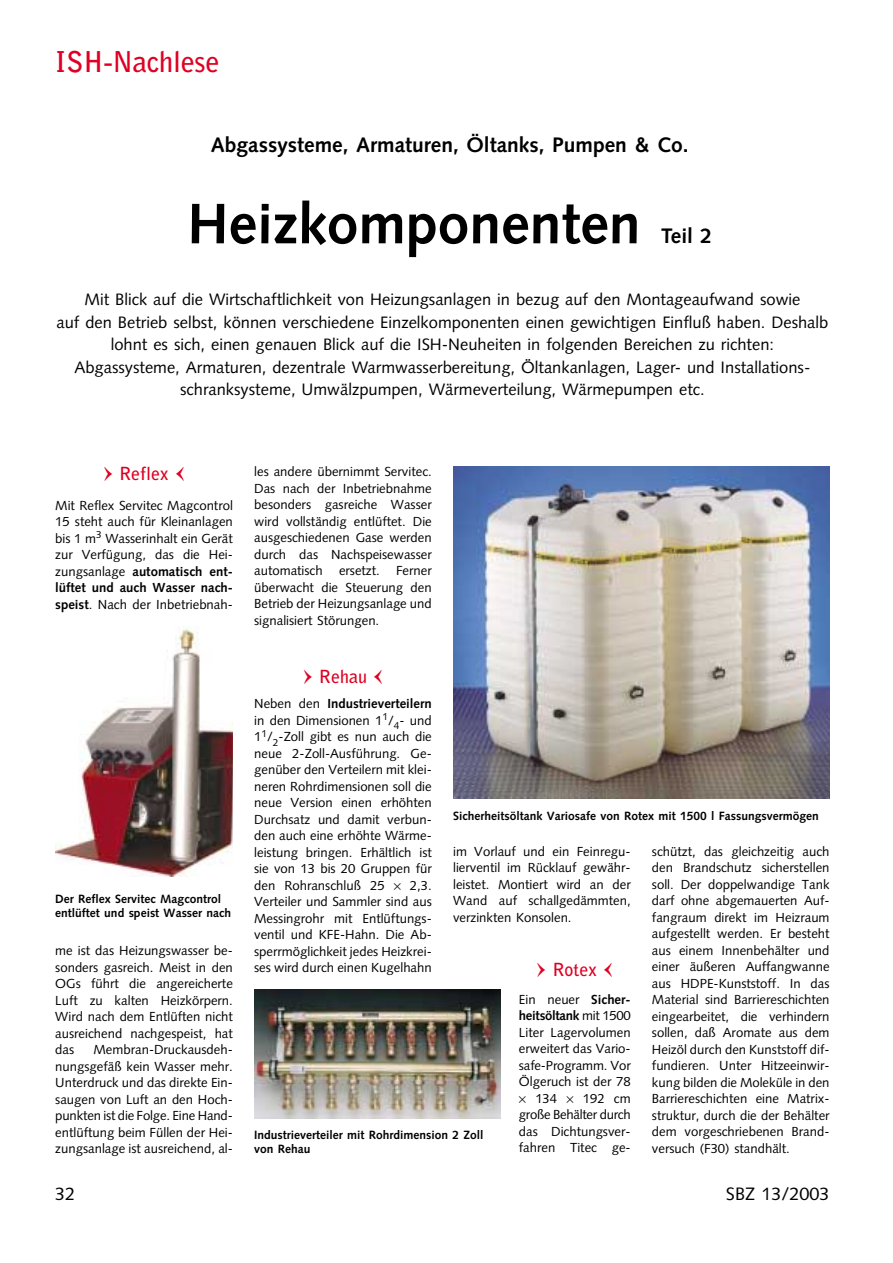
<style>
.page{position:relative;width:893px;height:1263px;background:#fff}
.page>*{position:absolute;margin:0;border:0;box-sizing:border-box;transform-origin:0 0}
.t1{font:700 57px "Syntax";color:#000}
.t2{font:700 28.5px "Bell Gothic";letter-spacing:-.01em;color:#df0023}
.t3{font:700 21px "Syntax";color:#000}
.t4{font:700 18px "Bell Gothic";color:#df0023}
.t5{font:18px "Syntax";color:#000}
.t6{font:16.5px/22.5px "Syntax";color:#000;text-align:center}
.t7{font:13.2px/16.5px "Syntax";color:#000;text-align:justify}
.t8{font:700 13.2px "Syntax";letter-spacing:-.02em;color:#000}
.t9{font:700 12px/13.5px "Syntax";color:#000}
.s1{font-weight:700}
.s2{font-weight:400}
</style>
<div class="page">
<img style="left:55px;top:628px;width:178px;height:249px">
<div style="left:254px;top:986px;width:247px;height:132px;background:linear-gradient(to right,#fff,#fff)"></div>
<img style="left:254px;top:990px;width:247px;height:128px">
<img style="left:453px;top:466px;width:376px;height:333px">
<h2 class="t2" style="left:55px;top:51px;width:166px">ISH-Nachlese</h2>
<h3 class="t3" style="left:211px;top:136px;width:479px">Abgassysteme, Armaturen, Öltanks, Pumpen &amp; Co.</h3>
<h1 class="t1" style="left:187px;top:201px;width:454px">Heizkomponenten</h1>
<h3 class="t3" style="left:661px;top:228px;width:53px">Teil 2</h3>
<p class="t6" style="left:56px;top:290px;width:773px">Mit Blick auf die Wirtschaftlichkeit von Heizungsanlagen in bezug auf den Montageaufwand sowie<br>auf den Betrieb selbst, können verschiedene Einzelkomponenten einen gewichtigen Einfluß haben. Deshalb lohnt es sich, einen genauen Blick auf die ISH-Neuheiten in folgenden Bereichen zu richten:<br>Abgassysteme, Armaturen, dezentrale Warmwasserbereitung, Öltankanlagen, Lager- und Installations&shy;schranksysteme, Umwälzpumpen, Wärmeverteilung, Wärmepumpen etc.</p>
<h3 class="t4" style="left:119px;top:467px;width:51px">Reflex</h3>
<p class="t7" style="left:55px;top:498px;width:179px">Mit Reflex Servitec Magcontrol 15 steht auch für Kleinanlagen bis 1 m<sup>3</sup> Wasserinhalt ein Gerät zur Verfügung, das die Hei&shy;zungsanlage <span class="s1">automatisch ent&shy;lüftet und auch Wasser nach&shy;speist</span>. Nach der Inbetriebnah-</p>
<p class="t9" style="left:55px;top:893px;width:177px">Der Reflex Servitec Magcontrol entlüftet und speist Wasser nach</p>
<p class="t7" style="left:55px;top:944px;width:179px">me ist das Heizungswasser be&shy;sonders gasreich. Meist in den OGs führt die angereicherte Luft zu kalten Heizkörpern.<br>Wird nach dem Entlüften nicht ausreichend nachgespeist, hat das</p>
<p class="t7" style="left:55px;top:1043px;width:179px;text-indent:38px">Membran-Druckausdeh&shy;nungsgefäß kein Wasser mehr.<br>Unterdruck und das direkte Ein&shy;saugen von Luft an den Hoch&shy;punkten ist die Folge. Eine Hand&shy;entlüftung beim Füllen der Hei&shy;zungsanlage ist ausreichend, al-</p>
<p class="t7" style="left:254px;top:465px;width:179px">les andere übernimmt Servitec.<br>Das nach der Inbetriebnahme besonders gasreiche Wasser wird vollständig entlüftet. Die ausgeschiedenen Gase werden durch das Nachspeisewasser automatisch ersetzt. Ferner überwacht die Steuerung den Betrieb der Heizungsanlage und signalisiert Störungen.</p>
<h3 class="t4" style="left:319px;top:670px;width:50px">Rehau</h3>
<p class="t7" style="left:254px;top:697px;width:179px">Neben den <span class="s1">Industrieverteilern </span>in den Dimensionen 1<sup>1</sup>/<sub>4</sub>- und 1<sup>1</sup>/<sub>2</sub>-Zoll gibt es nun auch die neue 2-Zoll-Ausführung. Ge&shy;genüber den Verteilern mit klei&shy;neren Rohrdimensionen soll die neue Version einen erhöhten Durchsatz und damit verbun&shy;den auch eine erhöhte Wärme&shy;leistung bringen. Erhältlich ist sie von 13 bis 20 Gruppen für den Rohranschluß 25</p>
<p class="t9" style="left:453px;top:810px;width:367px">Sicherheitsöltank Variosafe von Rotex mit 1500 l Fassungsvermögen</p>
<p class="t7" style="left:453px;top:844px;width:179px">im Vorlauf und ein Feinregu&shy;lierventil im Rücklauf gewähr&shy;leistet. Montiert wird an der Wand auf schallgedämmten, verzinkten Konsolen.</p>
<p class="t7" style="left:652px;top:844px;width:179px">schützt, das gleichzeitig auch den Brandschutz sicherstellen soll. Der doppelwandige Tank darf ohne abgemauerten Auf&shy;fangraum direkt im Heizraum aufgestellt werden. Er besteht aus einem Innenbehälter und einer äußeren Auffangwanne aus HDPE-Kunststoff. In das Material sind Barriereschichten eingearbeitet, die verhindern sollen, daß Aromate aus dem Heizöl durch den Kunststoff dif&shy;fundieren. Unter Hitzeeinwir&shy;kung bilden die Moleküle in den Barriereschichten eine Matrix&shy;struktur, durch die der Behälter dem vorgeschriebenen Brand&shy;versuch (F30) standhält.</p>
<p class="t7" style="left:254px;top:878px;width:179px;text-indent:156px">2,3.<br>Verteiler und Sammler sind aus Messingrohr mit Entlüftungs&shy;ventil und KFE-Hahn. Die Ab&shy;sperrmöglichkeit jedes Heizkrei&shy;ses wird durch einen Kugelhahn</p>
<h3 class="t4" style="left:552px;top:963px;width:46px">Rotex</h3>
<p class="t7" style="left:519px;top:992px;width:113px">Ein neuer <span class="s1">Sicher-</span></p>
<p class="t8" style="left:519px;top:1010px;width:113px">heitsöltank <span class="s2">mit 1500</span></p>
<p class="t7" style="left:519px;top:1025px;width:113px">Liter Lagervolumen</p>
<p class="t7" style="left:519px;top:1041px;width:113px">erweitert das Vario-</p>
<p class="t7" style="left:519px;top:1058px;width:113px">safe-Programm. Vor</p>
<p class="t7" style="left:519px;top:1074px;width:113px">Ölgeruch ist der 78</p>
<p class="t7" style="left:535px;top:1091px;width:23px">134</p>
<p class="t7" style="left:519px;top:1091px;width:113px;text-indent:64px">192 cm große Behälter durch das Dichtungsver&shy;fahren Titec ge-</p>
<p class="t9" style="left:254px;top:1129px;width:231px">Industrieverteiler mit Rohrdimension 2 Zoll von Rehau</p>
<h3 class="t5" style="left:55px;top:1186px;width:22px">32</h3>
<h3 class="t5" style="left:726px;top:1186px;width:105px">SBZ 13/2003</h3>
</div>
